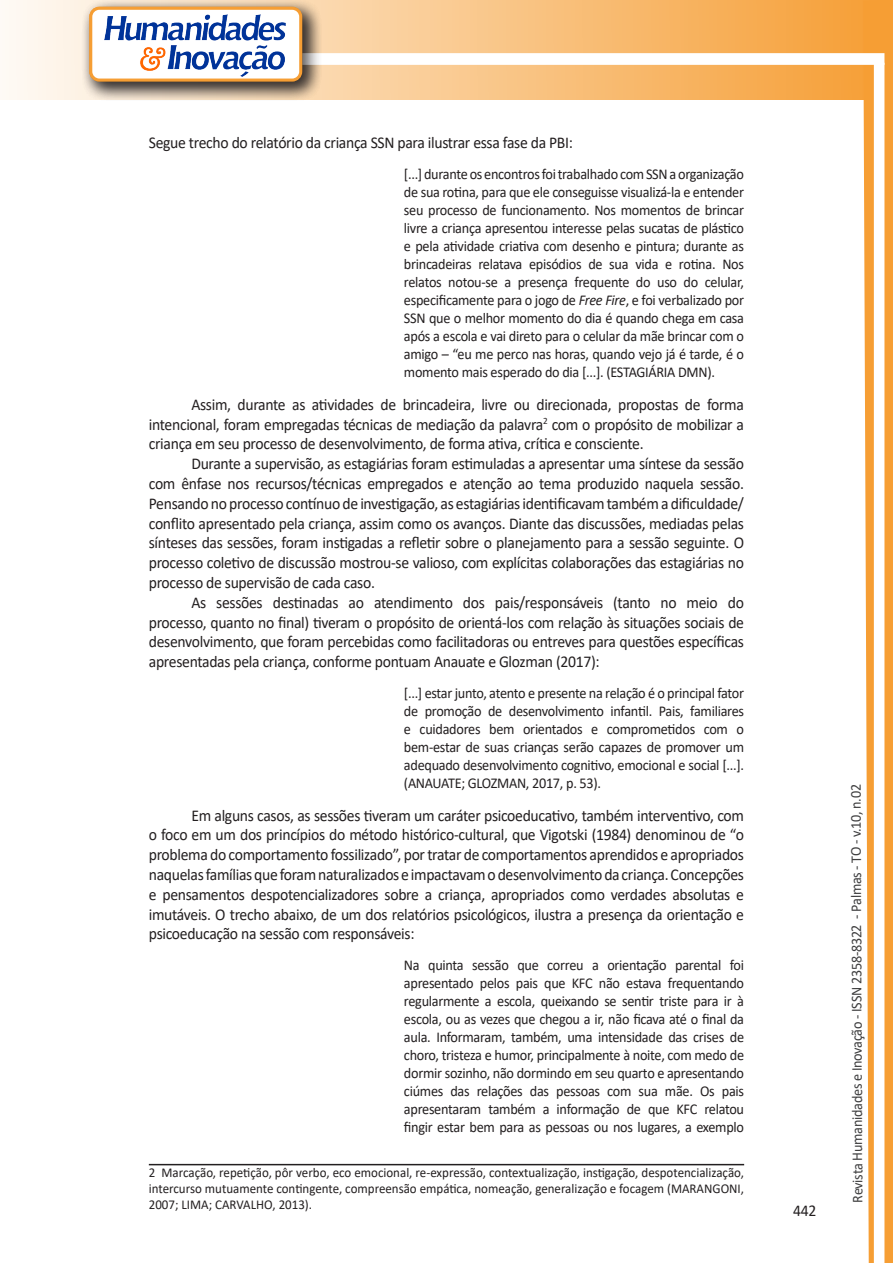
<style>
.page{position:relative;width:893px;height:1263px;background:#fff}
.page>*{position:absolute;margin:0;border:0;box-sizing:border-box;transform-origin:0 0}
.texto{font:16.5px/19.8px "Calibri";letter-spacing:-.02em;color:#231f20;text-align:justify;scale:.95 1}
.citacao{font:15px/18px "Calibri";letter-spacing:-.02em;color:#231f20;text-align:justify;scale:.95 1}
.t1{font:15px "Calibri";letter-spacing:-.025em;color:#3e3e3f;scale:.95 1}
.Rodapé{font:13.5px/16.2px "Calibri";color:#231f20;text-align:justify;scale:.96 1}
.s1{font-style:italic}
</style>
<div class="page">
<svg style="left:5px;top:0;width:858px;height:100px;background:#f9c484"></svg>
<div style="left:302px;top:53px;width:582px;height:12px;background:#fff;border:2px solid #fff"></div>
<svg style="left:863px;top:0;width:30px;height:1263px"></svg>
<div style="left:81px;top:0;width:241px;height:102px;background:#231f20;opacity:.75"></div>
<div style="left:91px;top:8px;width:210px;height:72px;background:#fff;border-radius:9px"></div>
<img style="left:104px;top:14px;width:181px;height:62px">
<div style="left:89px;top:7px;width:213px;height:75px;border:3px solid #f69e34;border-radius:9px"></div>
<hr style="left:149px;top:1164px;width:595px;height:1px;background:#231f20">
<p class="texto" style="left:149px;top:133px;width:448px">Segue trecho do relatório da criança SSN para ilustrar essa fase da PBI:</p>
<p class="citacao" style="left:404px;top:165px;width:360px">[...] durante os encontros foi trabalhado com SSN a organização de sua rotina, para que ele conseguisse visualizá-la e entender seu processo de funcionamento. Nos momentos de brincar livre a criança apresentou interesse pelas sucatas de plástico e pela atividade criativa com desenho e pintura; durante as brincadeiras relatava episódios de sua vida e rotina. Nos relatos notou-se a presença frequente do uso do celular, especificamente para o jogo de <span class="s1">Free Fire</span>, e foi verbalizado por SSN que o melhor momento do dia é quando chega em casa após a escola e vai direto para o celular da mãe brincar com o amigo – “eu me perco nas horas, quando vejo já é tarde, é o momento mais esperado do dia [...]. (ESTAGIÁRIA DMN).</p>
<p class="texto" style="left:149px;top:394px;width:628px;text-indent:43px">Assim, durante as atividades de brincadeira, livre ou direcionada, propostas de forma intencional, foram empregadas técnicas de mediação da palavra<sup>2</sup> com o propósito de mobilizar a criança em seu processo de desenvolvimento, de forma ativa, crítica e consciente.</p>
<p class="texto" style="left:149px;top:453px;width:628px;text-indent:43px">Durante a supervisão, as estagiárias foram estimuladas a apresentar uma síntese da sessão com ênfase nos recursos/técnicas empregados e atenção ao tema produzido naquela sessão.<br>Pensando no processo contínuo de investigação, as estagiárias identificavam também a dificuldade/ conflito apresentado pela criança, assim como os avanços. Diante das discussões, mediadas pelas sínteses das sessões, foram instigadas a refletir sobre o planejamento para a sessão seguinte. O processo coletivo de discussão mostrou-se valioso, com explícitas colaborações das estagiárias no processo de supervisão de cada caso.</p>
<p class="texto" style="left:149px;top:592px;width:628px;text-indent:43px">As sessões destinadas ao atendimento dos pais/responsáveis (tanto no meio do processo, quanto no final) tiveram o propósito de orientá-los com relação às situações sociais de desenvolvimento, que foram percebidas como facilitadoras ou entreves para questões específicas apresentadas pela criança, conforme pontuam Anauate e Glozman (2017):</p>
<p class="citacao" style="left:404px;top:684px;width:360px">[...] estar junto, atento e presente na relação é o principal fator de promoção de desenvolvimento infantil. Pais, familiares e cuidadores bem orientados e comprometidos com o bem-estar de suas crianças serão capazes de promover um adequado desenvolvimento cognitivo, emocional e social [...]. (ANAUATE; GLOZMAN, 2017, p. 53).</p>
<p class="texto" style="left:149px;top:805px;width:628px;text-indent:43px">Em alguns casos, as sessões tiveram um caráter psicoeducativo, também interventivo, com o foco em um dos princípios do método histórico-cultural, que Vigotski (1984) denominou de “o problema do comportamento fossilizado”, por tratar de comportamentos aprendidos e apropriados naquelas famílias que foram naturalizados e impactavam o desenvolvimento da criança. Concepções e pensamentos despotencializadores sobre a criança, apropriados como verdades absolutas e imutáveis. O trecho abaixo, de um dos relatórios psicológicos, ilustra a presença da orientação e psicoeducação na sessão com responsáveis:</p>
<p class="citacao" style="left:404px;top:956px;width:360px">Na quinta sessão que correu a orientação parental foi apresentado pelos pais que KFC não estava frequentando regularmente a escola, queixando se sentir triste para ir à escola, ou as vezes que chegou a ir, não ficava até o final da aula. Informaram, também, uma intensidade das crises de choro, tristeza e humor, principalmente à noite, com medo de dormir sozinho, não dormindo em seu quarto e apresentando ciúmes das relações das pessoas com sua mãe. Os pais apresentaram também a informação de que KFC relatou fingir estar bem para as pessoas ou nos lugares, a exemplo</p>
<p class="Rodapé" style="left:149px;top:1164px;width:622px">2 Marcação, repetição, pôr verbo, eco emocional, re-expressão, contextualização, instigação, despotencialização, intercurso mutuamente contingente, compreensão empática, nomeação, generalização e focagem (MARANGONI, 2007; LIMA; CARVALHO, 2013).</p>
<p class="texto" style="left:793px;top:1200px;width:26px">442</p>
<p class="t1" style="left:846px;top:1203px;width:442px;rotate:-90deg">Revista Humanidades e Inovação - ISSN 2358-8322 - Palmas - TO - v.10, n.02</p>
</div>
